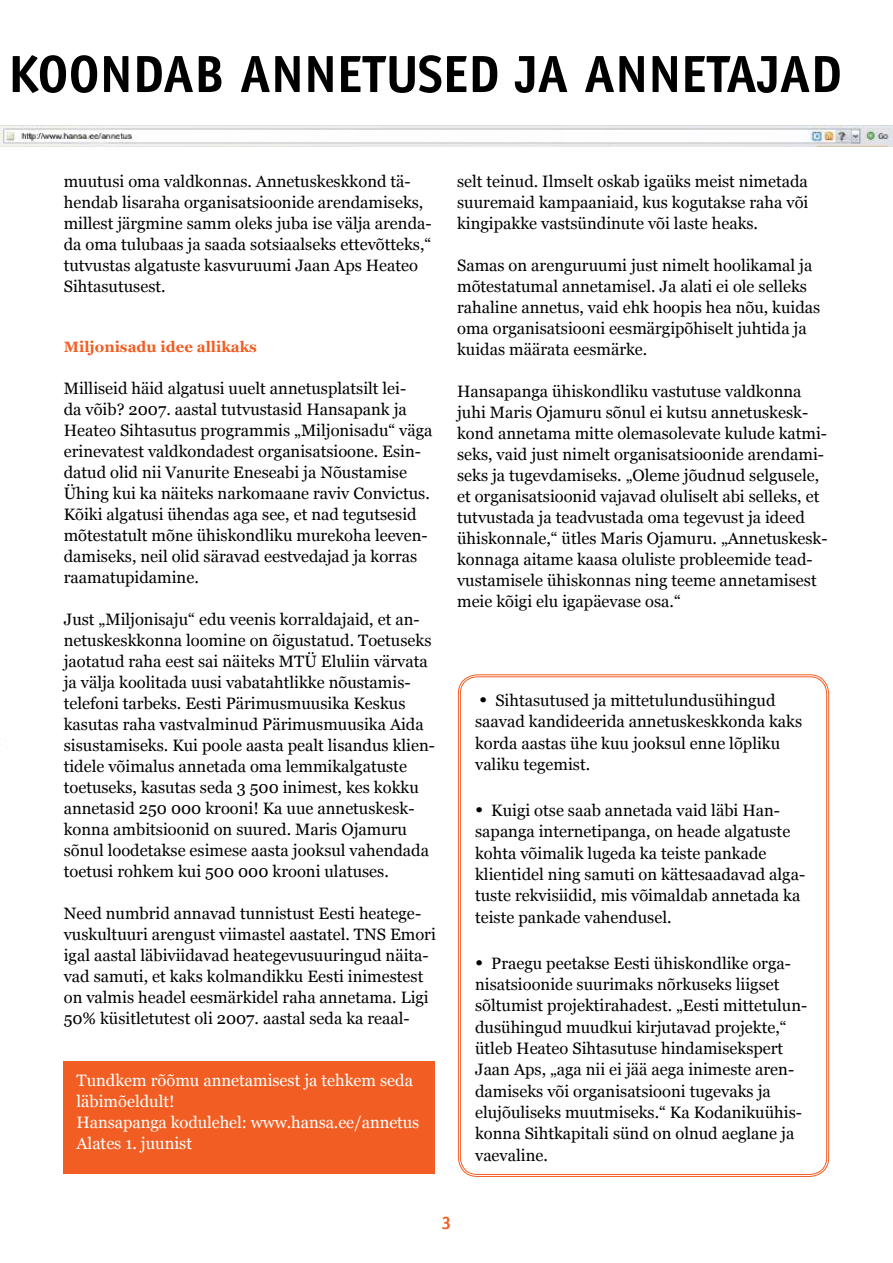
<style>
.page{position:relative;width:893px;height:1263px;background:#fff}
.page>*{position:absolute;margin:0;border:0;box-sizing:border-box;transform-origin:0 0}
.t1{font:700 52.5px "Officina Sans";color:#000}
.t2{font:16.5px/21px "Georgia";color:#000}
.t3{font:16.5px/21px "Georgia";color:#fff}
.t4{font:700 15px "Georgia";color:#f15d22}
.s1{font-size:21px}
</style>
<div class="page">
<div style="left:64px;top:1061px;width:371px;height:113px;background:#f15d22"></div>
<img style="left:0;top:126px;width:893px;height:20px">
<h1 class="t1" style="left:8px;top:41px;width:726px">KOONDAB ANNETUSED JA ANNETAJAD</h1>
<p class="t2" style="left:64px;top:171px;width:369px">muutusi oma valdkonnas. Annetuskeskkond tä&shy;hendab lisaraha organisatsioonide arendamiseks, millest järgmine samm oleks juba ise välja arenda&shy;da oma tulubaas ja saada sotsiaalseks ettevõtteks,“ tutvustas algatuste kasvuruumi Jaan Aps Heateo Sihtasutusest.</p>
<p class="t4" style="left:64px;top:338px;width:195px">Miljonisadu idee allikaks</p>
<p class="t2" style="left:64px;top:378px;width:370px">Milliseid häid algatusi uuelt annetusplatsilt lei-<br>da võib? 2007. aastal tutvustasid Hansapank ja Heateo Sihtasutus programmis „Miljonisadu“ väga erinevatest valdkondadest organisatsioone. Esin&shy;datud olid nii Vanurite Eneseabi ja Nõustamise Ühing kui ka näiteks narkomaane raviv Convictus.<br>Kõiki algatusi ühendas aga see, et nad tegutsesid mõtestatult mõne ühiskondliku murekoha leeven&shy;damiseks, neil olid säravad eestvedajad ja korras raamatupidamine.</p>
<p class="t2" style="left:64px;top:609px;width:373px">Just „Miljonisaju“ edu veenis korraldajaid, et an&shy;netuskeskkonna loomine on õigustatud. Toetuseks jaotatud raha eest sai näiteks MTÜ Eluliin värvata ja välja koolitada uusi vabatahtlikke nõustamis&shy;telefoni tarbeks. Eesti Pärimusmuusika Keskus kasutas raha vastvalminud Pärimusmuusika Aida sisustamiseks. Kui poole aasta pealt lisandus klien&shy;tidele võimalus annetada oma lemmikalgatuste toetuseks, kasutas seda 3 500 inimest, kes kokku annetasid 250 000 krooni! Ka uue annetuskesk&shy;konna ambitsioonid on suured. Maris Ojamuru sõnul loodetakse esimese aasta jooksul vahendada toetusi rohkem kui 500 000 krooni ulatuses.</p>
<p class="t2" style="left:64px;top:903px;width:374px">Need numbrid annavad tunnistust Eesti heatege&shy;vuskultuuri arengust viimastel aastatel. TNS Emori igal aastal läbiviidavad heategevusuuringud näita&shy;vad samuti, et kaks kolmandikku Eesti inimestest on valmis headel eesmärkidel raha annetama. Ligi 50% küsitletutest oli 2007. aastal seda ka reaal-</p>
<p class="t3" style="left:77px;top:1070px;width:344px">Tundkem rõõmu annetamisest ja tehkem seda läbimõeldult!<br>Hansapanga kodulehel: www.hansa.ee/annetus<br>Alates 1. juunist</p>
<p class="t2" style="left:457px;top:171px;width:353px;text-align:justify">selt teinud. Ilmselt oskab igaüks meist nimetada suuremaid kampaaniaid, kus kogutakse raha või kingipakke vastsündinute või laste heaks.</p>
<p class="t2" style="left:457px;top:255px;width:365px">Samas on arenguruumi just nimelt hoolikamal ja mõtestatumal annetamisel. Ja alati ei ole selleks rahaline annetus, vaid ehk hoopis hea nõu, kuidas oma organisatsiooni eesmärgipõhiselt juhtida ja kuidas määrata eesmärke.</p>
<p class="t2" style="left:457px;top:381px;width:372px">Hansapanga ühiskondliku vastutuse valdkonna juhi Maris Ojamuru sõnul ei kutsu annetuskesk&shy;kond annetama mitte olemasolevate kulude katmi&shy;seks, vaid just nimelt organisatsioonide arendami&shy;seks ja tugevdamiseks. „Oleme jõudnud selgusele, et organisatsioonid vajavad oluliselt abi selleks, et tutvustada ja teadvustada oma tegevust ja ideed ühiskonnale,“ ütles Maris Ojamuru. „Annetuskesk&shy;konnaga aitame kaasa oluliste probleemide tead&shy;vustamisele ühiskonnas ning teeme annetamisest meie kõigi elu igapäevase osa.“</p>
<p class="t2" style="left:475px;top:689px;width:328px"><span class="s1">•</span> Sihtasutused ja mittetulundusühingud saavad kandideerida annetuskeskkonda kaks korda aastas ühe kuu jooksul enne lõpliku valiku tegemist.</p>
<p class="t2" style="left:475px;top:800px;width:332px"><span class="s1">•</span> Kuigi otse saab annetada vaid läbi Han&shy;sapanga internetipanga, on heade algatuste kohta võimalik lugeda ka teiste pankade klientidel ning samuti on kättesaadavad alga&shy;tuste rekvisiidid, mis võimaldab annetada ka teiste pankade vahendusel.</p>
<p class="t2" style="left:475px;top:952px;width:334px"><span class="s1">•</span> Praegu peetakse Eesti ühiskondlike orga&shy;nisatsioonide suurimaks nõrkuseks liigset sõltumist projektirahadest. „Eesti mittetulun&shy;dusühingud muudkui kirjutavad projekte,“ ütleb Heateo Sihtasutuse hindamisekspert Jaan Aps, „aga nii ei jää aega inimeste aren&shy;damiseks või organisatsiooni tugevaks ja elujõuliseks muutmiseks.“ Ka Kodanikuühis&shy;konna Sihtkapitali sünd on olnud aeglane ja vaevaline.</p>
</div>
